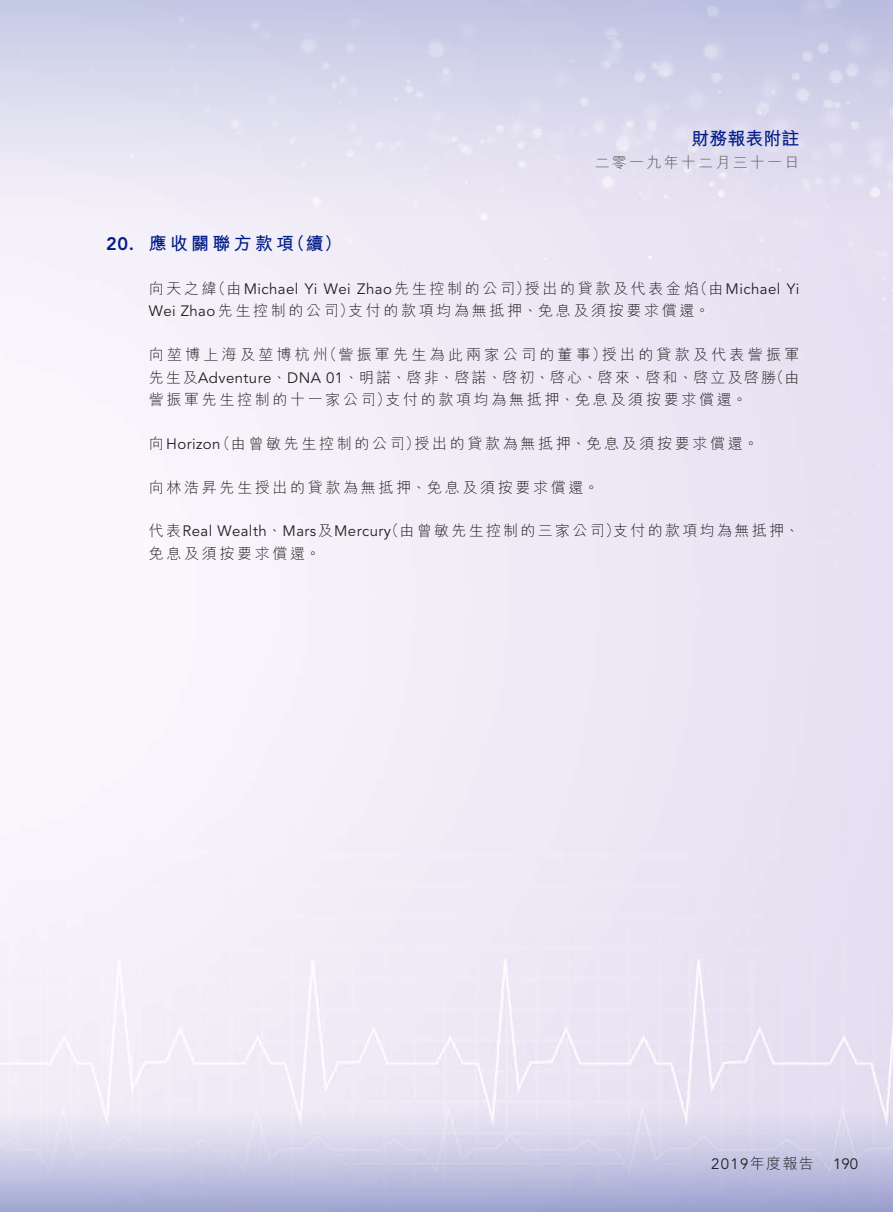
<style>
.page{position:relative;width:893px;height:1212px;background:#fff}
.page>*{position:absolute;margin:0;border:0;box-sizing:border-box;transform-origin:0 0}
._01_Heading_1{font:700 18px "M Hei HK";letter-spacing:.18em;color:#001c88}
._01_Heading_1-2{font:800 18px "Avenir LT Std";color:#001c88}
._00_Body_text{font:300 15px/22.5px "M Hei HK";letter-spacing:.18em;color:#231f20}
._00_Body_text-2{font:15px/22.5px "Avenir LT Std";letter-spacing:.03em;color:#231f20}
._00_Body_text-3{font:300 15px "M Hei HK";letter-spacing:.215em;color:#231f20}
._00_Body_text-4{font:300 15px "M Hei HK";letter-spacing:.155em;color:#231f20}
.t1{font:300 15px "M Hei HK";letter-spacing:.15em;color:#57585a}
.s1{font-family:"M Hei HK";font-weight:300}
.s2{font-family:"Avenir LT Std";font-weight:400}
</style>
<div class="page">
<div style="left:0;top:1106px;width:893px;height:106px;background:linear-gradient(to bottom,#f2edf7,#a1a6d2)"></div>
<div style="left:0;top:0;width:893px;height:235px;background:linear-gradient(to bottom,#c3c7e4,#f4eef8)"></div>
<p class="_01_Heading_1" style="left:691px;top:125px;width:109px">財務報表附註</p>
<p class="t1" style="left:595px;top:155px;width:206px">二零一九年十二月三十一日</p>
<p class="_01_Heading_1-2" style="left:106px;top:233px;width:29px">20.</p>
<p class="_01_Heading_1" style="left:149px;top:230px;width:147px">應收關聯方款項</p>
<p class="_01_Heading_1" style="left:287px;top:230px;width:57px">（續(</p>
<p class="_00_Body_text" style="left:525px;top:277px;width:176px">授出的貸款及代表金焰</p>
<p class="_00_Body_text-2" style="left:211px;top:278px;width:321px"><span class="s1">（由</span>Michael Yi Wei Zhao<span class="s1">先生控制的公司）</span></p>
<p class="_00_Body_text-2" style="left:693px;top:278px;width:108px"><span class="s1">（由</span>Michael Yi</p>
<p class="_00_Body_text" style="left:149px;top:277px;width:70px">向天之緯</p>
<p class="_00_Body_text" style="left:149px;top:299px;width:207px"><span class="s2">Wei Zhao</span>先生控制的公司）</p>
<p class="_00_Body_text" style="left:348px;top:299px;width:363px">支付的款項均為無抵押、免息及須按要求償還。</p>
<p class="_00_Body_text-3" style="left:602px;top:347px;width:199px">授出的貸款及代表訾振軍</p>
<p class="_00_Body_text-3" style="left:149px;top:347px;width:181px">向堃博上海及堃博杭州</p>
<p class="_00_Body_text-3" style="left:322px;top:347px;width:286px">（訾振軍先生為此兩家公司的董事）</p>
<p class="_00_Body_text" style="left:769px;top:365px;width:32px">（由</p>
<p class="_00_Body_text" style="left:385px;top:365px;width:392px;text-indent:-237px">先生及<span class="s2">Adventure</span>、<span class="s2">DNA 01</span>、明諾、啓非、啓諾、啓初、啓心、啓來、啓和、啓立及啓勝支付的款項均為無抵押、免息及須按要求償還。</p>
<p class="_00_Body_text" style="left:149px;top:388px;width:244px">訾振軍先生控制的十一家公司）</p>
<p class="_00_Body_text" style="left:414px;top:432px;width:345px">授出的貸款為無抵押、免息及須按要求償還。</p>
<p class="_00_Body_text" style="left:215px;top:432px;width:206px">（由曾敏先生控制的公司）</p>
<p class="_00_Body_text-2" style="left:149px;top:433px;width:73px"><span class="s1">向</span>Horizon</p>
<p class="_00_Body_text" style="left:149px;top:475px;width:451px">向林浩昇先生授出的貸款為無抵押、免息及須按要求償還。</p>
<p class="_00_Body_text-4" style="left:384px;top:523px;width:417px">（由曾敏先生控制的三家公司支） 付的款項均為無抵押、</p>
<p class="_00_Body_text-2" style="left:149px;top:520px;width:244px"><span class="s1">代表</span>Real Wealth<span class="s1">、</span>Mars<span class="s1">及</span>Mercury<span class="s1">免息及須按要求償還。</span></p>
<p class="_00_Body_text-2" style="left:711px;top:1153px;width:104px">2019<span class="s1">年度報告</span></p>
<p class="_00_Body_text-2" style="left:833px;top:1153px;width:27px">190</p>
</div>
